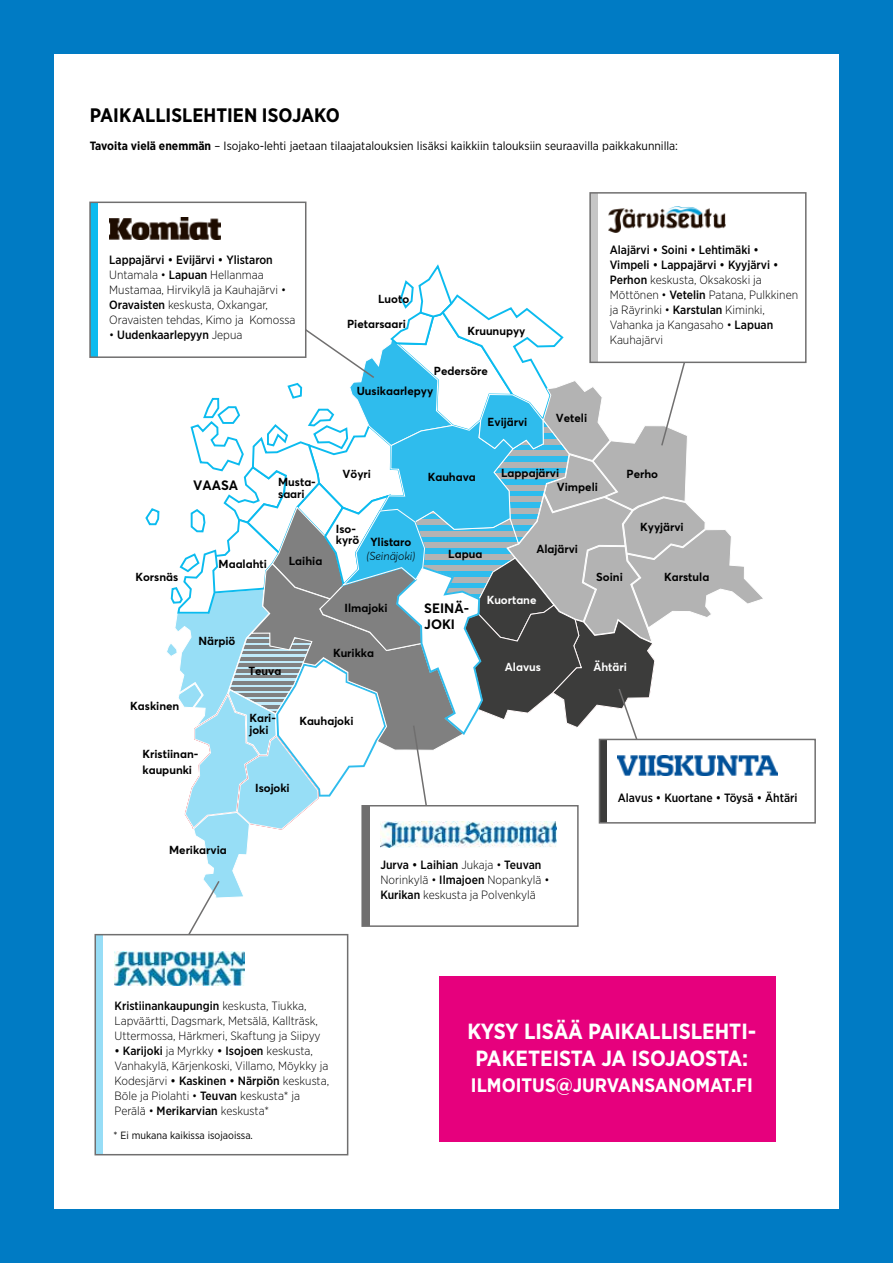
<style>
.page{position:relative;width:893px;height:1263px;background:#007bc4}
.page>*{position:absolute;margin:0;border:0;box-sizing:border-box;transform-origin:0 0}
.t1{font:700 21.9px/27.5px "Gotham Narrow";color:#fff;text-align:center}
.t2{font:700 19.5px "Gotham Narrow";color:#fff}
.t3{font:700 19.5px "Gotham Narrow";color:#000}
.t4{font:700 13.5px/16.2px "Averta Std PE";color:#000}
.t5{font:300 12px/15px "Gotham Narrow";color:#000}
.t6{font:12px "Gotham Narrow";color:#000}
.t7{font:500 12px "Gotham Narrow";color:#000}
.t8{font:700 11.55px/11.6px "Averta Std PE";color:#000}
.t9{font:700 11.55px "Averta Std PE";color:#fff}
.t10{font:italic 300 11.55px "Averta Std PE";color:#000}
.t11{font:10.5px "Gotham Narrow";color:#000}
.s1{font-weight:700}
.s2{font-weight:500}
.s3{font-weight:300}
</style>
<div class="page">
<div style="left:54px;top:54px;width:785px;height:1155px;background:#fff"></div>
<svg style="left:145px;top:508px;width:15px;height:18px"></svg>
<div style="left:439px;top:976px;width:337px;height:166px;background:#e6007d"></div>
<svg style="left:166px;top:262px;width:599px;height:674px"></svg>
<div style="left:90px;top:202px;width:216px;height:155px;background:#fff"></div>
<div style="left:90px;top:202px;width:7px;height:155px;background:#0bbbef"></div>
<div style="left:89px;top:202px;width:217px;height:156px;border:2px solid #706f6f"></div>
<img style="left:109px;top:217px;width:111px;height:23px">
<div style="left:590px;top:193px;width:216px;height:169px;background:#fff"></div>
<div style="left:590px;top:193px;width:7px;height:169px;background:#c6c6c6"></div>
<div style="left:589px;top:192px;width:217px;height:171px;border:2px solid #706f6f"></div>
<img style="left:609px;top:206px;width:117px;height:26px">
<div style="left:599px;top:739px;width:216px;height:84px;background:#fff"></div>
<div style="left:599px;top:739px;width:8px;height:84px;background:#3c3c3b"></div>
<div style="left:599px;top:739px;width:217px;height:85px;border:2px solid #706f6f"></div>
<div style="left:95px;top:935px;width:8px;height:220px;background:#97ddf6"></div>
<div style="left:94px;top:934px;width:254px;height:221px;border:2px solid #706f6f"></div>
<img style="left:115px;top:951px;width:130px;height:34px">
<div style="left:362px;top:806px;width:216px;height:120px;background:#fff"></div>
<div style="left:362px;top:806px;width:8px;height:120px;background:#706f6f"></div>
<div style="left:361px;top:805px;width:218px;height:122px;border:2px solid #706f6f"></div>
<img style="left:381px;top:821px;width:175px;height:26px">
<img style="left:618px;top:755px;width:159px;height:21px">
<h2 class="t3" style="left:90px;top:103px;width:252px">PAIKALLISLEHTIEN ISOJAKO</h2>
<p class="t6" style="left:90px;top:138px;width:590px"><span class="s1">Tavoita vielä enemmän</span> – Isojako-lehti jaetaan tilaajatalouksien lisäksi kaikkiin talouksiin seuraavilla paikkakunnilla:</p>
<p class="t5" style="left:109px;top:252px;width:188px"><span class="s2">Lappajärvi • Evijärvi • Ylistaron </span>Untamala • <span class="s2">Lapuan</span> Hellanmaa Mustamaa, Hirvikylä ja Kauhajärvi • <span class="s2">Oravaisten</span> keskusta, Oxkangar, Oravaisten tehdas, Kimo ja Komossa</p>
<p class="t7" style="left:109px;top:328px;width:135px"><span class="s3">•</span> Uudenkaarlepyyn <span class="s3">Jepua</span></p>
<p class="t8" style="left:378px;top:292px;width:33px">Luoto</p>
<p class="t8" style="left:347px;top:318px;width:60px">Pietarsaari</p>
<p class="t8" style="left:467px;top:324px;width:60px">Kruunupyy</p>
<p class="t8" style="left:434px;top:365px;width:56px">Pedersöre</p>
<p class="t8" style="left:357px;top:384px;width:78px">Uusikaarlepyy</p>
<p class="t8" style="left:488px;top:416px;width:41px">Evijärvi</p>
<p class="t5" style="left:610px;top:242px;width:190px"><span class="s2">Alajärvi • Soini • Lehtimäki •<br>Vimpeli • Lappajärvi • Kyyjärvi •<br>Perhon</span> keskusta, Oksakoski ja<br>Möttönen • <span class="s2">Vetelin</span> Patana, Pulkkinen ja Räyrinki • <span class="s2">Karstulan</span> Kiminki,<br>Vahanka ja Kangasaho • <span class="s2">Lapuan<br></span>Kauhajärvi</p>
<p class="t8" style="left:556px;top:411px;width:33px">Veteli</p>
<p class="t8" style="left:135px;top:570px;width:44px">Korsnäs</p>
<p class="t8" style="left:130px;top:700px;width:51px">Kaskinen</p>
<p class="t4" style="left:193px;top:476px;width:47px">VAASA</p>
<p class="t8" style="left:278px;top:476px;width:39px">Musta&shy;saari</p>
<p class="t8" style="left:219px;top:557px;width:50px">Maalahti</p>
<p class="t8" style="left:289px;top:555px;width:35px">Laihia</p>
<p class="t8" style="left:198px;top:635px;width:39px">Närpiö</p>
<p class="t8" style="left:248px;top:664px;width:34px">Teuva</p>
<p class="t8" style="left:343px;top:467px;width:30px">Vöyri</p>
<p class="t8" style="left:428px;top:471px;width:50px">Kauhava</p>
<p class="t8" style="left:501px;top:466px;width:60px">Lappajärvi</p>
<p class="t8" style="left:557px;top:481px;width:43px">Vimpeli</p>
<p class="t8" style="left:627px;top:467px;width:33px">Perho</p>
<p class="t8" style="left:336px;top:522px;width:25px">Iso&shy;kyrö</p>
<p class="t8" style="left:370px;top:535px;width:43px">Ylistaro</p>
<p class="t10" style="left:366px;top:548px;width:50px">(Seinäjoki)</p>
<p class="t8" style="left:448px;top:547px;width:36px">Lapua</p>
<p class="t8" style="left:536px;top:543px;width:43px">Alajärvi</p>
<p class="t8" style="left:344px;top:602px;width:45px">Ilmajoki</p>
<p class="t8" style="left:333px;top:647px;width:43px">Kurikka</p>
<p class="t4" style="left:424px;top:599px;width:46px">SEINÄ-<br>JOKI</p>
<p class="t9" style="left:487px;top:591px;width:51px">Kuortane</p>
<p class="t9" style="left:505px;top:659px;width:38px">Alavus</p>
<p class="t8" style="left:596px;top:570px;width:28px">Soini</p>
<p class="t8" style="left:640px;top:521px;width:45px">Kyyjärvi</p>
<p class="t8" style="left:664px;top:570px;width:47px">Karstula</p>
<p class="t9" style="left:593px;top:659px;width:35px">Ähtäri</p>
<p class="t8" style="left:143px;top:745px;width:57px;line-height:16.2px">Kristiinan&shy;kaupunki</p>
<p class="t8" style="left:169px;top:844px;width:59px">Merikarvia</p>
<p class="t8" style="left:249px;top:712px;width:28px">Kari&shy;joki</p>
<p class="t8" style="left:299px;top:714px;width:56px">Kauhajoki</p>
<p class="t8" style="left:255px;top:782px;width:36px">Isojoki</p>
<p class="t5" style="left:380px;top:857px;width:170px"><span class="s2">Jurva • Laihian</span> Jukaja • <span class="s2">Teuvan<br></span>Norinkylä • <span class="s2">Ilmajoen</span> Nopankylä •<br><span class="s2">Kurikan</span> keskusta ja Polvenkylä</p>
<p class="t7" style="left:618px;top:790px;width:181px">Alavus • Kuortane • Töysä • Ähtäri</p>
<p class="t5" style="left:115px;top:998px;width:208px"><span class="s2">Kristiinankaupungin</span> keskusta, Tiukka,<br>Lapväärtti, Dagsmark, Metsälä, Kallträsk,<br>Uttermossa, Härkmeri, Skaftung ja Siipyy</p>
<p class="t5" style="left:115px;top:1043px;width:216px"><span class="s2">• Karijoki</span> ja Myrkky <span class="s2">• Isojoen</span> keskusta, Vanhakylä, Kärjenkoski, Villamo, Möykky ja Kodesjärvi <span class="s2">• Kaskinen • Närpiön</span> keskusta, Böle ja Piolahti • <span class="s2">Teuvan</span> keskusta* ja Perälä • <span class="s2">Merikarvian</span> keskusta*</p>
<p class="t11" style="left:114px;top:1129px;width:141px">* Ei mukana kaikissa isojaoissa.</p>
<h1 class="t1" style="left:467px;top:1017px;width:290px">KYSY LISÄÄ PAIKALLISLEHTI-<br>PAKETEISTA JA ISOJAOSTA:</h1>
<h2 class="t2" style="left:471px;top:1072px;width:283px">ILMOITUS@JURVANSANOMAT.FI</h2>
</div>
